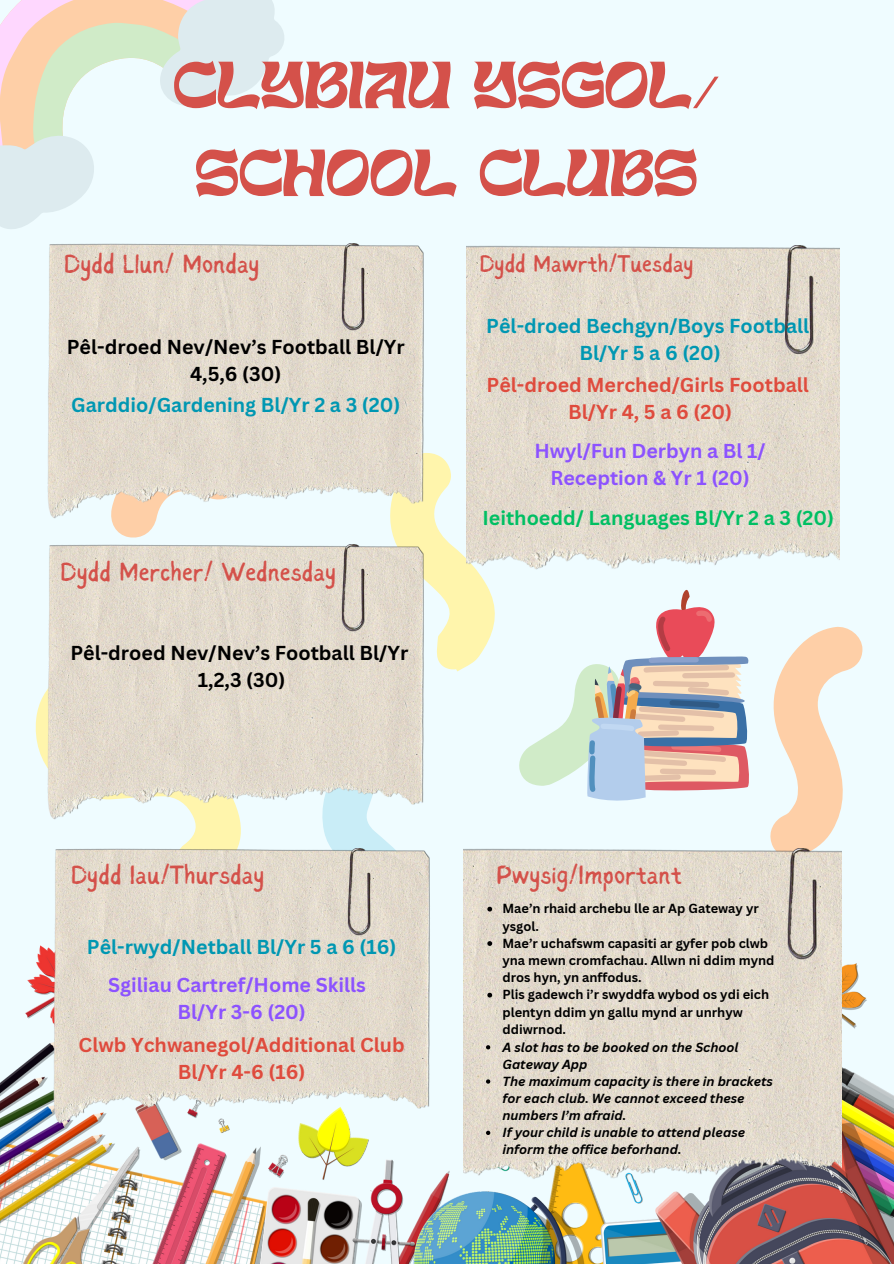
<style>
.page{position:relative;width:894px;height:1264px;background:#fff}
.page>*{position:absolute;margin:0;border:0;box-sizing:border-box;transform-origin:0 0}
.t1{font:63px "Sceageus";color:#d4514a}
.t2{font:26.4px "Sigher";color:#d4514a}
.t3{font:24.15px "Sigher";color:#d4514a}
.t4{font:700 19.65px "Canva Sans";color:#0097b2}
.t5{font:700 19.65px "Canva Sans";color:#df4b3d}
.t6{font:700 19.65px/27.2px "Canva Sans";color:#000;text-align:center}
.t7{font:700 19.65px "Canva Sans";color:#8c52ff}
.t8{font:700 19.65px "Canva Sans";color:#00bf63}
.t9{font:italic 700 12.9px/17.1px "Canva Sans";color:#000}
.t10{font:700 12.75px/17.2px "Canva Sans";color:#000}
</style>
<div class="page">
<div style="left:0;top:0;width:893px;height:1263px;background:#effcff"></div>
<svg style="left:770px;top:446px;width:92px;height:414px"></svg>
<svg style="left:35px;top:453px;width:512px;height:395px"></svg>
<svg style="left:424px;top:586px;width:162px;height:199px"></svg>
<img style="left:0;top:935px;width:893px;height:328px">
<svg style="left:0;top:0;width:284px;height:244px"></svg>
<img style="left:47px;top:244px;width:377px;height:274px">
<svg style="left:586px;top:589px;width:163px;height:212px"></svg>
<img style="left:466px;top:245px;width:373px;height:344px">
<img style="left:47px;top:544px;width:377px;height:275px">
<img style="left:53px;top:848px;width:377px;height:275px">
<img style="left:463px;top:848px;width:378px;height:351px">
<svg style="left:487px;top:906px;width:5px;height:5px"></svg>
<svg style="left:487px;top:941px;width:5px;height:4px"></svg>
<svg style="left:487px;top:992px;width:5px;height:5px"></svg>
<svg style="left:486px;top:1045px;width:4px;height:4px"></svg>
<svg style="left:486px;top:1079px;width:4px;height:4px"></svg>
<svg style="left:486px;top:1130px;width:4px;height:4px"></svg>
<p class="t1" style="left:174px;top:61px;width:547px">CLYBIAU YSGOL/</p>
<p class="t1" style="left:196px;top:149px;width:503px">SCHOOL CLUBS</p>
<p class="t2" style="left:64px;top:253px;width:197px">Dydd Llun/ Monday</p>
<p class="t3" style="left:479px;top:254px;width:216px">Dydd Mawrth/Tuesday</p>
<p class="t6" style="left:67px;top:333px;width:339px">Pêl-droed Nev/Nev’s Football Bl/Yr<br>4,5,6 (30)</p>
<p class="t4" style="left:71px;top:391px;width:331px">Garddio/Gardening Bl/Yr 2 a 3 (20)</p>
<p class="t2" style="left:60px;top:560px;width:277px">Dydd Mercher/ Wednesday</p>
<p class="t6" style="left:70px;top:639px;width:339px">Pêl-droed Nev/Nev’s Football Bl/Yr</p>
<p class="t6" style="left:198px;top:666px;width:89px">1,2,3 (30)</p>
<p class="t4" style="left:486px;top:312px;width:324px">Pêl-droed Bechgyn/Boys Football</p>
<p class="t4" style="left:579px;top:339px;width:143px">Bl/Yr 5 a 6 (20)</p>
<p class="t5" style="left:486px;top:371px;width:324px">Pêl-droed Merched/Girls Football</p>
<p class="t5" style="left:568px;top:398px;width:165px">Bl/Yr 4, 5 a 6 (20)</p>
<p class="t7" style="left:534px;top:437px;width:233px">Hwyl/Fun Derbyn a Bl 1/</p>
<p class="t7" style="left:550px;top:464px;width:201px">Reception &amp; Yr 1 (20)</p>
<p class="t8" style="left:482px;top:504px;width:353px">Ieithoedd/ Languages Bl/Yr 2 a 3 (20)</p>
<p class="t2" style="left:71px;top:864px;width:195px">Dydd Iau/Thursday</p>
<p class="t2" style="left:496px;top:864px;width:187px">Pwysig/Important</p>
<p class="t4" style="left:87px;top:932px;width:311px">Pêl-rwyd/Netball Bl/Yr 5 a 6 (16)</p>
<p class="t7" style="left:108px;top:971px;width:259px">Sgiliau Cartref/Home Skills</p>
<p class="t7" style="left:177px;top:998px;width:130px">Bl/Yr 3-6 (20)</p>
<p class="t5" style="left:79px;top:1031px;width:327px">Clwb Ychwanegol/Additional Club</p>
<p class="t5" style="left:178px;top:1058px;width:129px">Bl/Yr 4-6 (16)</p>
<p class="t10" style="left:502px;top:899px;width:258px">Mae’n rhaid archebu lle ar Ap Gateway yr ysgol.</p>
<p class="t10" style="left:502px;top:934px;width:273px">Mae’r uchafswm capasiti ar gyfer pob clwb yna mewn cromfachau. Allwn ni ddim mynd dros hyn, yn anffodus.</p>
<p class="t10" style="left:502px;top:985px;width:268px">Plis gadewch i’r swyddfa wybod os ydi eich plentyn ddim yn gallu mynd ar unrhyw ddiwrnod.</p>
<p class="t9" style="left:502px;top:1038px;width:237px">A slot has to be booked on the School<br>Gateway App</p>
<p class="t9" style="left:502px;top:1072px;width:272px">The maximum capacity is there in brackets for each club. We cannot exceed these numbers I’m afraid.</p>
<p class="t9" style="left:502px;top:1123px;width:244px">If your child is unable to attend please inform the office beforhand.</p>
</div>
